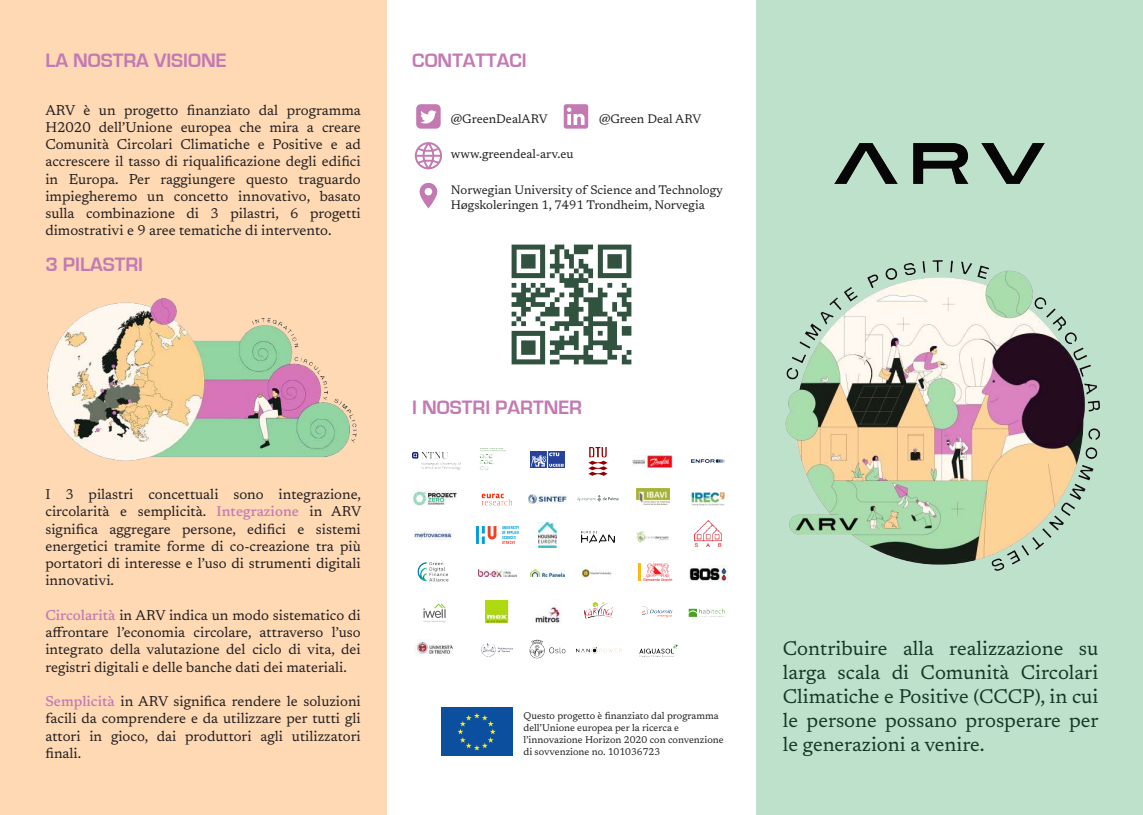
<style>
.page{position:relative;width:1143px;height:815px;background:#fff}
.page>*{position:absolute;margin:0;border:0;box-sizing:border-box;transform-origin:0 0}
.t1{font:20px/24px "Newsreader";color:#143924;text-align:justify}
.t2{font:700 20px "Eurostile";color:#c37ab3}
.t3{font:14.38px/17.2px "Newsreader";color:#231f20;text-align:justify}
.t4{font:12.5px/15px "Newsreader";color:#231f20}
.t5{font:10px/12px "Newsreader";color:#231f20}
.s1{font-weight:500;color:#c37ab3}
</style>
<div class="page">
<div style="left:756px;top:0;width:387px;height:815px;background:#bee1cc"></div>
<div style="left:0;top:0;width:387px;height:815px;background:#fed9b4"></div>
<img style="left:785px;top:260px;width:316px;height:311px">
<img style="left:835px;top:143px;width:209px;height:41px">
<img style="left:412px;top:453px;width:49px;height:17px">
<img style="left:479px;top:448px;width:27px;height:22px">
<img style="left:531px;top:451px;width:33px;height:17px">
<img style="left:588px;top:447px;width:20px;height:29px">
<img style="left:511px;top:244px;width:121px;height:121px">
<img style="left:633px;top:456px;width:39px;height:11px">
<img style="left:691px;top:459px;width:34px;height:4px">
<img style="left:481px;top:493px;width:32px;height:13px">
<img style="left:529px;top:494px;width:37px;height:9px">
<img style="left:578px;top:496px;width:41px;height:6px">
<img style="left:636px;top:489px;width:33px;height:16px">
<img style="left:691px;top:492px;width:34px;height:13px">
<img style="left:414px;top:530px;width:37px;height:10px">
<img style="left:476px;top:527px;width:42px;height:17px">
<img style="left:538px;top:523px;width:19px;height:25px">
<img style="left:582px;top:531px;width:33px;height:12px">
<img style="left:636px;top:531px;width:33px;height:12px">
<img style="left:695px;top:521px;width:26px;height:26px">
<img style="left:478px;top:570px;width:38px;height:7px">
<img style="left:531px;top:569px;width:33px;height:8px">
<img style="left:581px;top:566px;width:31px;height:13px">
<svg style="left:638px;top:563px;width:34px;height:18px"></svg>
<img style="left:689px;top:565px;width:38px;height:18px">
<img style="left:486px;top:601px;width:22px;height:22px">
<img style="left:535px;top:604px;width:27px;height:20px">
<img style="left:584px;top:602px;width:29px;height:17px">
<img style="left:688px;top:608px;width:37px;height:9px">
<img style="left:482px;top:643px;width:31px;height:14px">
<img style="left:640px;top:645px;width:38px;height:12px">
<img style="left:576px;top:647px;width:46px;height:7px">
<img style="left:529px;top:639px;width:37px;height:20px">
<svg style="left:416px;top:104px;width:25px;height:25px"></svg>
<svg style="left:564px;top:104px;width:24px;height:25px"></svg>
<svg style="left:415px;top:142px;width:27px;height:27px"></svg>
<svg style="left:419px;top:183px;width:19px;height:25px"></svg>
<img style="left:642px;top:606px;width:30px;height:12px">
<svg style="left:423px;top:604px;width:23px;height:18px"></svg>
<img style="left:415px;top:640px;width:38px;height:15px">
<div style="left:441px;top:708px;width:72px;height:48px;background:#0c4f9f"></div>
<svg style="left:457px;top:713px;width:39px;height:38px"></svg>
<img style="left:47px;top:298px;width:310px;height:163px">
<img style="left:413px;top:490px;width:44px;height:16px">
<img style="left:417px;top:562px;width:32px;height:20px">
<h1 class="t2" style="left:45px;top:49px;width:183px">LA NOSTRA VISIONE</h1>
<p class="t3" style="left:45px;top:100px;width:317px">ARV è un progetto finanziato dal programma H2020 dell’Unione europea che mira a creare Comunità Circolari Climatiche e Positive e ad accrescere il tasso di riqualificazione degli edifici in Europa. Per raggiungere questo traguardo impiegheremo un concetto innovativo, basato sulla combinazione di 3 pilastri, 6 progetti dimostrativi e 9 aree tematiche di intervento.</p>
<h1 class="t2" style="left:45px;top:253px;width:99px">3 PILASTRI</h1>
<h1 class="t2" style="left:412px;top:49px;width:116px">CONTATTACI</h1>
<p class="t4" style="left:451px;top:110px;width:98px">@GreenDealARV</p>
<p class="t4" style="left:599px;top:110px;width:104px">@Green Deal ARV</p>
<p class="t4" style="left:451px;top:146px;width:124px">www.greendeal-arv.eu</p>
<p class="t4" style="left:451px;top:182px;width:274px">Norwegian University of Science and Technology<br>Høgskoleringen 1, 7491 Trondheim, Norvegia</p>
<p class="t3" style="left:45px;top:485px;width:317px">I 3 pilastri concettuali sono integrazione, circolarità e semplicità. <span class="s1">Integrazione</span> in ARV significa aggregare persone, edifici e sistemi energetici tramite forme di co-creazione tra più portatori di interesse e l’uso di strumenti digitali innovativi.</p>
<p class="t3" style="left:45px;top:606px;width:317px"><span class="s1">Circolarità</span> in ARV indica un modo sistematico di affrontare l’economia circolare, attraverso l’uso integrato della valutazione del ciclo di vita, dei registri digitali e delle banche dati dei materiali.</p>
<p class="t3" style="left:45px;top:692px;width:317px"><span class="s1">Semplicità</span> in ARV significa rendere le soluzioni facili da comprendere e da utilizzare per tutti gli attori in gioco, dai produttori agli utilizzatori finali.</p>
<h1 class="t2" style="left:412px;top:397px;width:171px">I NOSTRI PARTNER</h1>
<p class="t5" style="left:524px;top:709px;width:202px">Questo progetto è finanziato dal programma dell’Unione europea per la ricerca e l’innovazione Horizon 2020 con convenzione di sovvenzione no. 101036723</p>
<h1 class="t1" style="left:783px;top:635px;width:317px">Contribuire alla realizzazione su larga scala di Comunità Circolari Climatiche e Positive (CCCP), in cui le persone possano prosperare per le generazioni a venire.</h1>
</div>
